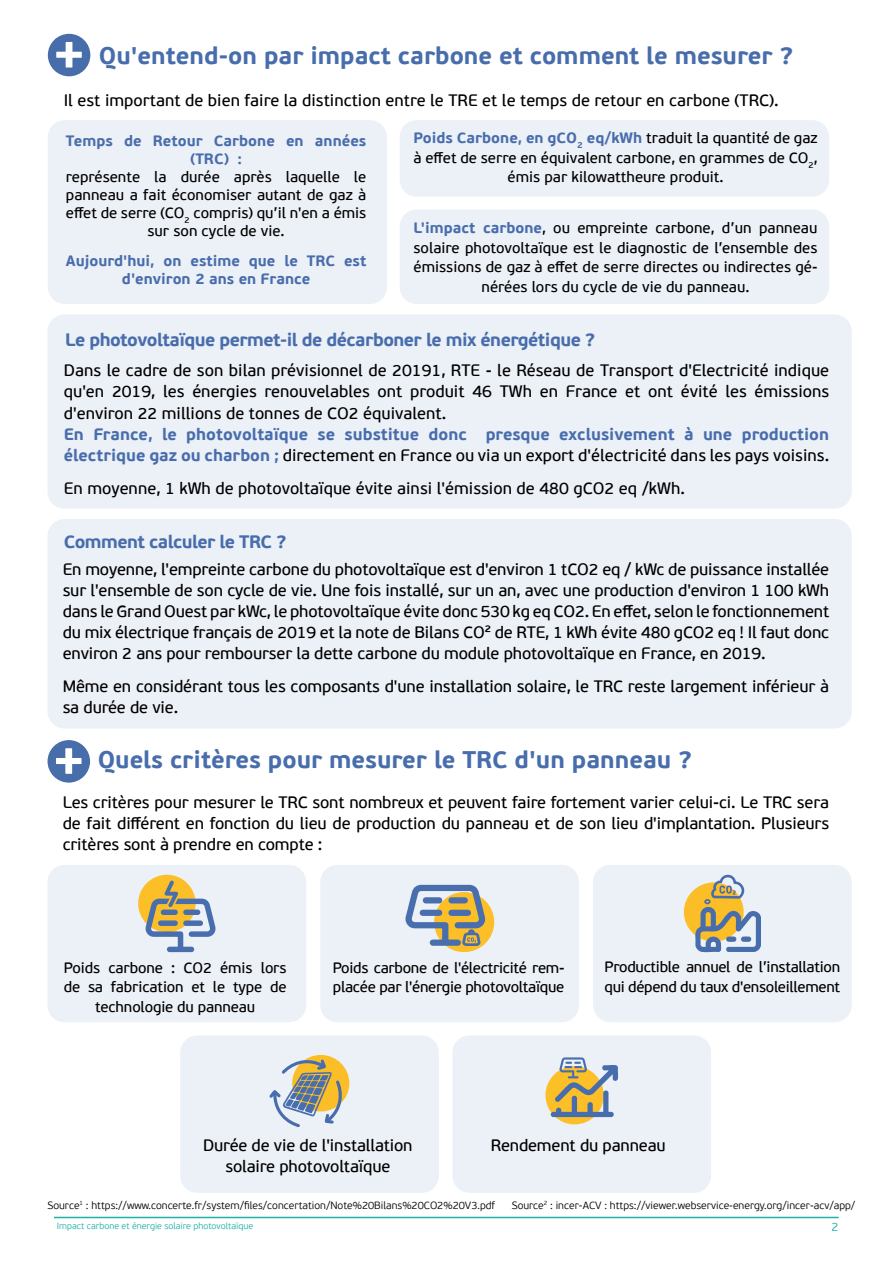
<style>
.page{position:relative;width:893px;height:1263px;background:#fff}
.page>*{position:absolute;margin:0;border:0;box-sizing:border-box;transform-origin:0 0}
.t1{font:700 24px "PF Beau Sans Pro";color:#486dac}
.t2{font:700 18px "PF Beau Sans Pro";letter-spacing:-.03em;color:#486dac}
.t3{font:16.5px/21px "PF Beau Sans Pro Bbook";color:#000}
.t4{font:700 16.5px "PF Beau Sans Pro";color:#486dac}
.t5{font:15px/19.5px "PF Beau Sans Pro Bbook";color:#000;text-align:center}
.t6{font:700 15px/18px "PF Beau Sans Pro";color:#486dac;text-align:center}
.t7{font:15px/19.5px "PF Beau Sans Pro Bbook";letter-spacing:-.02em;color:#000}
.t8{font:300 12px "PF Beau Sans Pro";color:#1fb0a6}
.t9{font:300 10.5px "PF Beau Sans Pro";color:#000}
.t10{font:300 9px "PF Beau Sans Pro";color:#1fb0a6}
.s1{font-family:"PF Beau Sans Pro Bbook";font-weight:400;color:#000}
.s2{font-family:"PF Beau Sans Pro";font-weight:700;color:#486dac}
</style>
<div class="page">
<hr style="left:54px;top:1217px;width:784px;height:1px;background:#1fb0a6">
<div style="left:48px;top:865px;width:258px;height:157px;background:#ecf0f7;border-radius:17px"></div>
<div style="left:48px;top:314px;width:804px;height:195px;background:#ecf0f7;border-radius:17px"></div>
<div style="left:48px;top:519px;width:804px;height:209px;background:#ecf0f7;border-radius:17px"></div>
<div style="left:320px;top:865px;width:259px;height:157px;background:#ecf0f7;border-radius:17px"></div>
<div style="left:593px;top:865px;width:259px;height:157px;background:#ecf0f7;border-radius:17px"></div>
<div style="left:180px;top:1035px;width:259px;height:158px;background:#ecf0f7;border-radius:17px"></div>
<svg style="left:269px;top:1055px;width:79px;height:72px"></svg>
<div style="left:452px;top:1035px;width:259px;height:158px;background:#ecf0f7;border-radius:17px"></div>
<div style="left:684px;top:882px;width:60px;height:60px;background:#fcbe27;border-radius:50%"></div>
<svg style="left:694px;top:874px;width:67px;height:78px"></svg>
<div style="left:434px;top:892px;width:60px;height:60px;background:#fcbf27;border-radius:50%"></div>
<svg style="left:405px;top:885px;width:81px;height:62px"></svg>
<div style="left:138px;top:875px;width:58px;height:57px;background:#fcbf27;border-radius:50%"></div>
<svg style="left:146px;top:878px;width:70px;height:74px"></svg>
<svg style="left:545px;top:1066px;width:59px;height:58px"></svg>
<svg style="left:551px;top:1057px;width:67px;height:60px"></svg>
<div style="left:48px;top:120px;width:339px;height:184px;background:#ecf0f7;border-radius:17px"></div>
<div style="left:400px;top:120px;width:429px;height:77px;background:#ecf0f7;border-radius:17px"></div>
<div style="left:400px;top:209px;width:429px;height:95px;background:#ecf0f7;border-radius:17px"></div>
<div style="left:48px;top:34px;width:42px;height:42px;background:#476eab;border-radius:50%"></div>
<svg style="left:56px;top:42px;width:26px;height:26px"></svg>
<div style="left:48px;top:740px;width:42px;height:43px;background:#476eab;border-radius:50%"></div>
<svg style="left:56px;top:748px;width:26px;height:26px"></svg>
<h1 class="t1" style="left:99px;top:41px;width:696px">Qu'entend-on par impact carbone et comment le mesurer ?</h1>
<p class="t3" style="left:64px;top:90px;width:716px">Il est important de bien faire la distinction entre le TRE et le temps de retour en carbone (TRC).</p>
<p class="t6" style="left:66px;top:132px;width:302px">Temps de Retour Carbone en années (TRC) :</p>
<p class="t5" style="left:66px;top:168px;width:302px;line-height:18px">représente la durée après laquelle le panneau a fait économiser autant de gaz à effet de serre (CO<sub>2</sub> compris) qu’il n'en a émis sur son cycle de vie.</p>
<p class="t6" style="left:66px;top:252px;width:302px">Aujourd'hui, on estime que le TRC est d'environ 2 ans en France</p>
<p class="t6" style="left:414px;top:129px;width:405px">Poids Carbone, en gCO<sub>2</sub> eq/kWh <span class="s1">traduit la quantité de gaz</span></p>
<p class="t5" style="left:413px;top:148px;width:405px">à effet de serre en équivalent carbone, en grammes de CO<sub>2</sub>, émis par kilowattheure produit.</p>
<p class="t5" style="left:414px;top:219px;width:405px"><span class="s2">L'impact carbone</span>, ou empreinte carbone, d’un panneau solaire photovoltaïque est le diagnostic de l’ensemble des émissions de gaz à effet de serre directes ou indirectes gé&shy;nérées lors du cycle de vie du panneau.</p>
<p class="t2" style="left:65px;top:329px;width:532px">Le photovoltaïque permet-il de décarboner le mix énergétique ?</p>
<p class="t3" style="left:64px;top:360px;width:767px">Dans le cadre de son bilan prévisionnel de 20191, RTE - le Réseau de Transport d'Electricité indique qu'en 2019, les énergies renouvelables ont produit 46 TWh en France et ont évité les émissions</p>
<p class="t3" style="left:64px;top:403px;width:384px">d'environ 22 millions de tonnes de CO2 équivalent.</p>
<p class="t4" style="left:64px;top:424px;width:767px">En France, le photovoltaïque se substitue donc presque exclusivement à une production</p>
<p class="t3" style="left:64px;top:439px;width:767px;line-height:33px"><span class="s2">électrique gaz ou charbon ;</span> directement en France ou via un export d'électricité dans les pays voisins.<br>En moyenne, 1 kWh de photovoltaïque évite ainsi l'émission de 480 gCO2 eq /kWh.</p>
<p class="t2" style="left:64px;top:531px;width:224px">Comment calculer le TRC ?</p>
<p class="t3" style="left:63px;top:559px;width:768px;text-align:justify">En moyenne, l'empreinte carbone du photovoltaïque est d'environ 1 tCO2 eq / kWc de puissance installée sur l'ensemble de son cycle de vie. Une fois installé, sur un an, avec une production d'environ 1 100 kWh dans le Grand Ouest par kWc, le photovoltaïque évite donc 530 kg eq CO2. En effet, selon le fonctionnement du mix électrique français de 2019 et la note de Bilans CO² de RTE, 1 kWh évite 480 gCO2 eq ! Il faut donc environ 2 ans pour rembourser la dette carbone du module photovoltaïque en France, en 2019.</p>
<p class="t3" style="left:63px;top:676px;width:768px">Même en considérant tous les composants d'une installation solaire, le TRC reste largement inférieur à sa durée de vie.</p>
<h1 class="t1" style="left:98px;top:745px;width:596px">Quels critères pour mesurer le TRC d'un panneau ?</h1>
<p class="t3" style="left:63px;top:792px;width:768px;text-align:justify">Les critères pour mesurer le TRC sont nombreux et peuvent faire fortement varier celui-ci. Le TRC sera de fait différent en fonction du lieu de production du panneau et de son lieu d'implantation. Plusieurs critères sont à prendre en compte :</p>
<p class="t5" style="left:64px;top:958px;width:224px">Poids carbone : CO2 émis lors de sa fabrication et le type de technologie du panneau</p>
<p class="t7" style="left:605px;top:957px;width:237px">Productible annuel de l’installation qui dépend du taux d'ensoleillement</p>
<p class="t7" style="left:333px;top:958px;width:233px">Poids carbone de l'électricité rem&shy;placée par l'énergie photovoltaïque</p>
<p class="t3" style="left:203px;top:1135px;width:211px;text-align:center">Durée de vie de l'installation solaire photovoltaïque</p>
<p class="t3" style="left:491px;top:1135px;width:176px">Rendement du panneau</p>
<p class="t9" style="left:48px;top:1199px;width:449px">Source<sup>1</sup> : https://www.concerte.fr/system/files/concertation/Note%20Bilans%20CO2%20V3.pdf</p>
<p class="t9" style="left:512px;top:1199px;width:345px">Source<sup>2</sup> : incer-ACV : https://viewer.webservice-energy.org/incer-acv/app/</p>
<p class="t10" style="left:57px;top:1220px;width:198px">Impact carbone et énergie solaire photovoltaïque</p>
<p class="t8" style="left:831px;top:1220px;width:8px">2</p>
</div>
